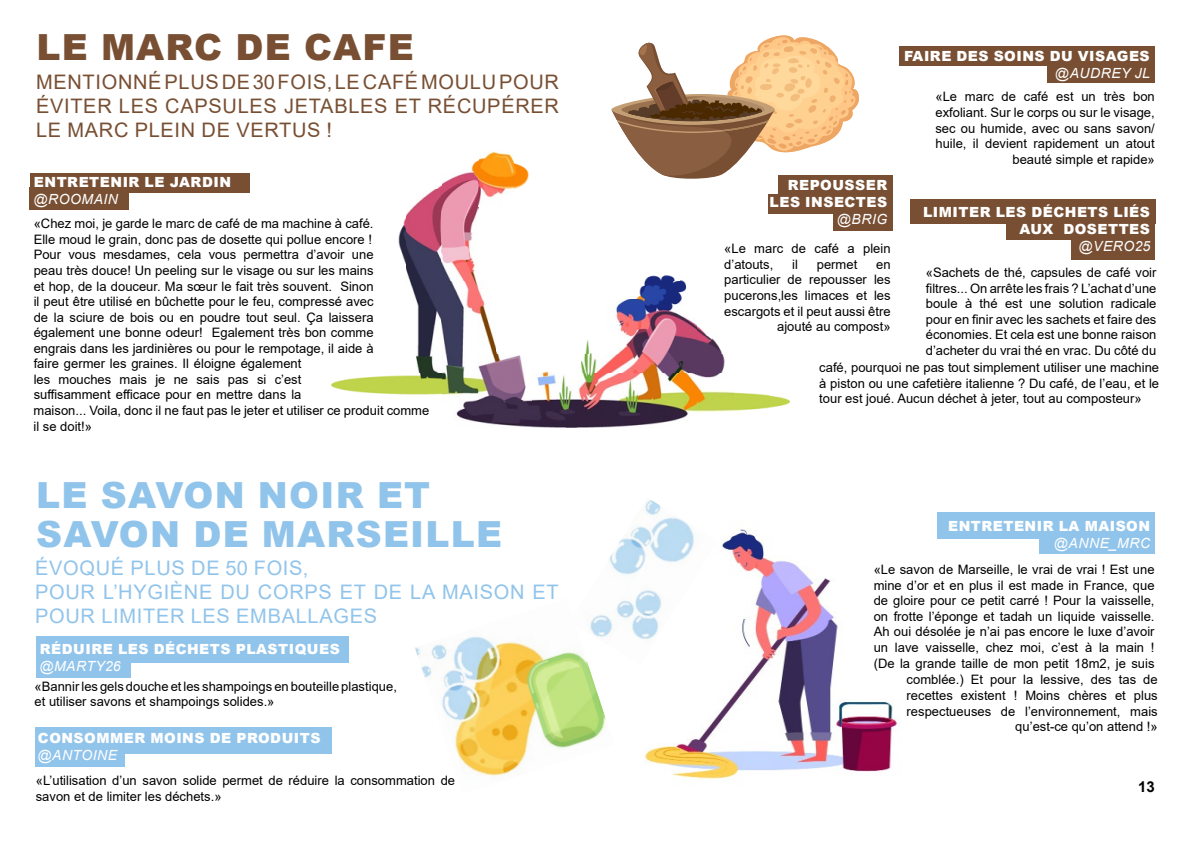
<style>
.page{position:relative;width:1191px;height:842px;background:#fff}
.page>*{position:absolute;margin:0;border:0;box-sizing:border-box;transform-origin:0 0}
.t1{font:900 36px/39px "Arial";letter-spacing:.035em;color:#91c4eb}
.t2{font:900 36px "Arial";letter-spacing:.035em;color:#784f33}
.t3{font:20px/24px "Arial";letter-spacing:.035em;color:#784f33;text-align:justify}
.t4{font:20px/24px "Arial";letter-spacing:.035em;color:#91c4eb}
.t5{font:700 15px "Arial";color:#000}
.t6{font:900 14px/16.8px "Arial";letter-spacing:.035em;color:#fff;text-align:right}
.t7{font:italic 14px "Arial";letter-spacing:.035em;color:#fff}
.t8{font:13px/15.6px "Arial";color:#000}
</style>
<div class="page">
<img style="left:415px;top:636px;width:191px;height:140px">
<img style="left:442px;top:354px;width:91px;height:73px">
<img style="left:533px;top:372px;width:201px;height:55px">
<img style="left:734px;top:392px;width:36px;height:19px">
<img style="left:332px;top:372px;width:110px;height:23px">
<img style="left:770px;top:395px;width:19px;height:13px">
<img style="left:405px;top:188px;width:36px;height:184px">
<img style="left:580px;top:353px;width:145px;height:19px">
<img style="left:441px;top:280px;width:55px;height:74px">
<img style="left:580px;top:340px;width:8px;height:14px">
<img style="left:606px;top:299px;width:91px;height:55px">
<img style="left:697px;top:335px;width:28px;height:19px">
<img style="left:697px;top:326px;width:10px;height:9px">
<img style="left:636px;top:280px;width:50px;height:19px">
<img style="left:398px;top:219px;width:7px;height:43px">
<img style="left:441px;top:170px;width:37px;height:110px">
<img style="left:645px;top:275px;width:30px;height:5px">
<img style="left:478px;top:151px;width:37px;height:55px">
<img style="left:438px;top:170px;width:4px;height:18px">
<img style="left:514px;top:151px;width:15px;height:37px">
<img style="left:471px;top:160px;width:7px;height:10px">
<div style="left:30px;top:173px;width:219px;height:20px;background:#784f33"></div>
<div style="left:36px;top:636px;width:313px;height:26px;background:#91c4eb"></div>
<div style="left:35px;top:727px;width:297px;height:27px;background:#91c4eb"></div>
<div style="left:30px;top:188px;width:99px;height:22px;background:#784f33"></div>
<div style="left:36px;top:655px;width:94px;height:22px;background:#91c4eb"></div>
<div style="left:35px;top:744px;width:90px;height:22px;background:#91c4eb"></div>
<img style="left:645px;top:529px;width:253px;height:250px">
<img style="left:570px;top:500px;width:147px;height:165px">
<svg style="left:611px;top:35px;width:248px;height:144px"></svg>
<div style="left:899px;top:46px;width:255px;height:20px;background:#784f33"></div>
<div style="left:938px;top:512px;width:217px;height:26px;background:#91c4eb"></div>
<div style="left:767px;top:194px;width:125px;height:20px;background:#784f33"></div>
<div style="left:778px;top:175px;width:114px;height:20px;background:#784f33"></div>
<div style="left:1006px;top:219px;width:149px;height:21px;background:#784f33"></div>
<div style="left:910px;top:199px;width:245px;height:25px;background:#784f33"></div>
<div style="left:1047px;top:60px;width:107px;height:23px;background:#784f33"></div>
<div style="left:1039px;top:531px;width:116px;height:22px;background:#91c4eb"></div>
<div style="left:833px;top:209px;width:59px;height:22px;background:#784f33"></div>
<div style="left:1071px;top:237px;width:84px;height:22px;background:#784f33"></div>
<h1 class="t2" style="left:36px;top:21px;width:379px">LE MARC DE CAFE</h1>
<h2 class="t3" style="left:36px;top:70px;width:524px">MENTIONNÉ PLUS DE 30 FOIS, LE CAFÉ MOULU POUR ÉVITER LES CAPSULES JETABLES ET RÉCUPÉRER LE MARC PLEIN DE VERTUS !</h2>
<p class="t6" style="left:34px;top:173px;width:198px">ENTRETENIR LE JARDIN</p>
<p class="t7" style="left:34px;top:190px;width:86px">@ROOMAIN</p>
<p class="t8" style="left:34px;top:216px;width:341px">«Chez moi, je garde le marc de café de ma machine à café.<br>Elle moud le grain, donc pas de dosette qui pollue encore !<br>Pour vous mesdames, cela vous permettra d’avoir une peau très douce! Un peeling sur le visage ou sur les mains et hop, de la douceur. Ma sœur le fait très souvent. Sinon il peut être utilisé en bûchette pour le feu, compressé avec de la sciure de bois ou en poudre tout seul. Ça laissera également une bonne odeur! Egalement très bon comme engrais dans les jardinières ou pour le rempotage, il aide à</p>
<p class="t8" style="left:34px;top:356px;width:397px">faire germer les graines. Il éloigne également<br>les mouches mais je ne sais pas si c’est<br>suffisamment efficace pour en mettre dans la<br>maison... Voila, donc il ne faut pas le jeter et utiliser ce produit comme il se doit!»</p>
<h1 class="t1" style="left:36px;top:475px;width:467px">LE SAVON NOIR ET<br>SAVON DE MARSEILLE</h1>
<h2 class="t4" style="left:35px;top:556px;width:525px">ÉVOQUÉ PLUS DE 50 FOIS,<br>POUR L’HYGIÈNE DU CORPS ET DE LA MAISON ET<br>POUR LIMITER LES EMBALLAGES</h2>
<p class="t6" style="left:40px;top:640px;width:301px">RÉDUIRE LES DÉCHETS PLASTIQUES</p>
<p class="t7" style="left:40px;top:657px;width:82px">@MARTY26</p>
<p class="t8" style="left:35px;top:678px;width:364px">«Bannir les gels douche et les shampoings en bouteille plastique, et utiliser savons et shampoings solides.»</p>
<p class="t6" style="left:38px;top:730px;width:284px">CONSOMMER MOINS DE PRODUITS</p>
<p class="t7" style="left:38px;top:746px;width:81px">@ANTOINE</p>
<p class="t8" style="left:36px;top:773px;width:421px">«L’utilisation d’un savon solide permet de réduire la consommation de savon et de limiter les déchets.»</p>
<p class="t6" style="left:904px;top:47px;width:247px">FAIRE DES SOINS DU VISAGES</p>
<p class="t7" style="left:1055px;top:64px;width:96px">@AUDREY JL</p>
<p class="t8" style="left:935px;top:89px;width:221px;text-align:right">«Le marc de café est un très bon exfoliant. Sur le corps ou sur le visage, sec ou humide, avec ou sans savon/ huile, il devient rapidement un atout beauté simple et rapide»</p>
<p class="t6" style="left:769px;top:176px;width:119px">REPOUSSER<br>LES INSECTES</p>
<p class="t7" style="left:837px;top:210px;width:52px">@BRIG</p>
<p class="t6" style="left:923px;top:203px;width:228px">LIMITER LES DÉCHETS LIÉS<br>AUX DOSETTES</p>
<p class="t7" style="left:1078px;top:237px;width:73px">@VERO25</p>
<p class="t8" style="left:724px;top:241px;width:168px">«Le marc de café a plein d’atouts,</p>
<p class="t8" style="left:792px;top:256px;width:7px">il</p>
<p class="t8" style="left:817px;top:256px;width:42px">permet</p>
<p class="t8" style="left:724px;top:256px;width:168px;text-align:right">en<br>particulier de repousser les pucerons,les limaces et les escargots et il peut aussi être ajouté au compost»</p>
<p class="t8" style="left:926px;top:264px;width:232px;text-align:justify">«Sachets de thé, capsules de café voir filtres... On arrête les frais ? L’achat d’une boule à thé est une solution radicale pour en finir avec les sachets et faire des économies. Et cela est une bonne raison d’acheter du vrai thé en vrac. Du côté du</p>
<p class="t8" style="left:819px;top:360px;width:341px;text-align:justify">café, pourquoi ne pas tout simplement utiliser une machine à piston ou une cafetière italienne ? Du café, de l’eau, et le tour est joué. Aucun déchet à jeter, tout au composteur»</p>
<p class="t6" style="left:948px;top:518px;width:203px">ENTRETENIR LA MAISON</p>
<p class="t7" style="left:1054px;top:534px;width:97px">@ANNE_MRC</p>
<p class="t8" style="left:873px;top:562px;width:282px;text-align:justify">«Le savon de Marseille, le vrai de vrai ! Est une mine d’or et en plus il est made in France, que de gloire pour ce petit carré ! Pour la vaisselle, on frotte l’éponge et tadah un liquide vaisselle.<br>Ah oui désolée je n’ai pas encore le luxe d’avoir un lave vaisselle, chez moi, c’est à la main ! (De la grande taille de mon petit 18m2, je suis</p>
<p class="t8" style="left:906px;top:672px;width:252px;text-align:right">comblée.) Et pour la lessive, des tas de recettes existent ! Moins chères et plus respectueuses de l’environnement, mais qu’est-ce qu’on attend !»</p>
<p class="t5" style="left:1138px;top:776px;width:18px">13</p>
</div>
